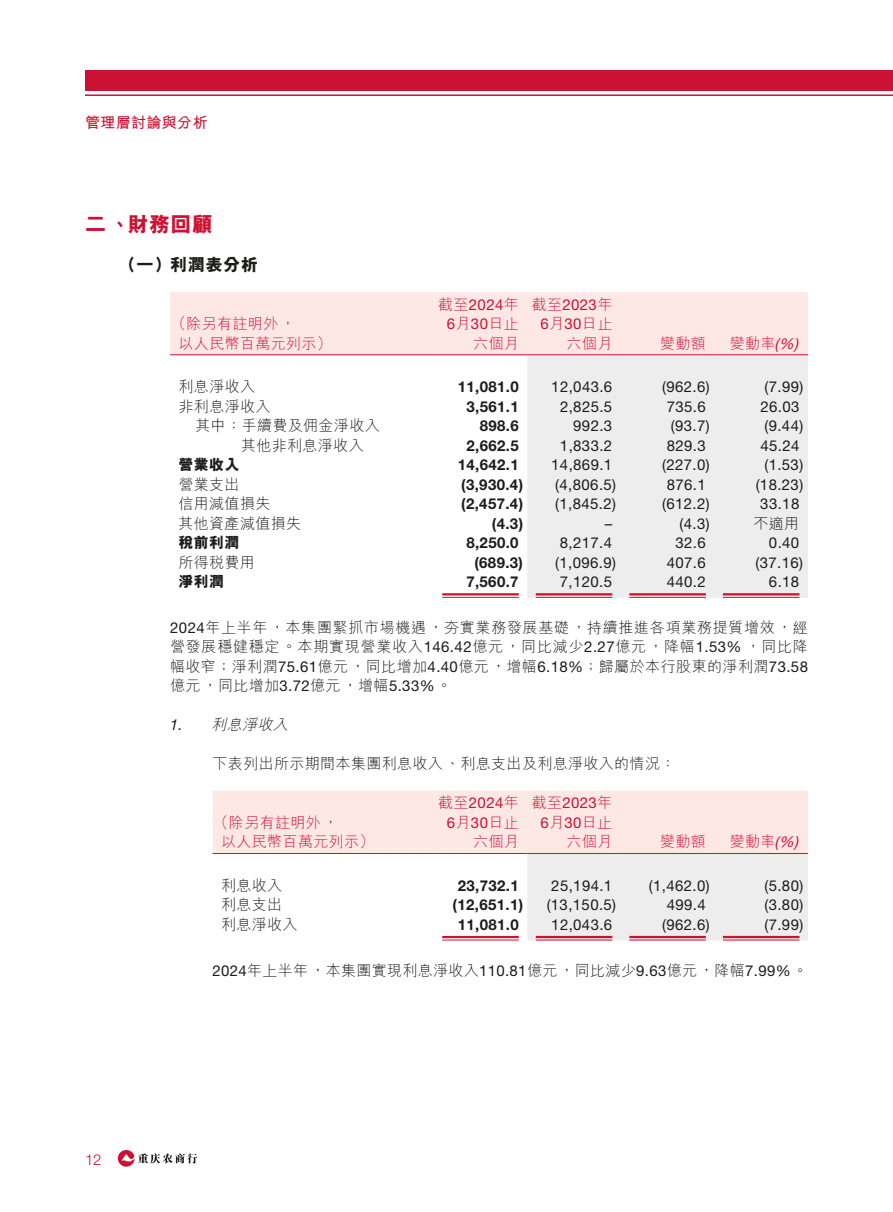
<style>
.page{position:relative;width:893px;height:1212px;background:#fff}
.page>*{position:absolute;margin:0;border:0;box-sizing:border-box;transform-origin:0 0}
.t1{font:800 21px "M Hei HK";color:#cc1232}
.t2{font:800 17.25px "M Hei HK";letter-spacing:.025em;color:#1c1c1b}
.t3{font:300 15px/19.5px "M Hei HK";letter-spacing:.025em;color:#1c1c1b;text-align:justify}
.t4{font:15px "Helvetica Neue LT Pro";letter-spacing:.025em;color:#1c1c1b}
.t5{font:700 15px "Helvetica Neue LT Pro";letter-spacing:.025em;color:#1c1c1b}
.t6{font:300 15px/19.5px "M Hei HK";letter-spacing:.025em;color:#cc1232}
.t7{font:15px/19.5px "Helvetica Neue LT Pro";letter-spacing:.025em;color:#cc1232;text-align:center}
.t8{font:800 15px "M Hei HK";letter-spacing:.025em;color:#1c1c1b}
.t9{font:700 15px "M Hei HK";letter-spacing:.025em;color:#cc1232}
.t10{font:italic 300 15px "M Hei HK";color:#1c1c1b}
.t11{font:300 15px "Helvetica Neue LT Pro";color:#cc1232}
.s1{font-family:"M Hei HK";font-weight:300}
.s2{font-family:"Helvetica Neue LT Pro";font-weight:400;font-style:italic}
.s3{font-family:"Helvetica Neue LT Pro";font-weight:400}
</style>
<div class="page">
<hr style="left:85px;top:94px;width:808px;height:2px;background:#cc1232">
<div style="left:85px;top:70px;width:808px;height:20px;background:#cc1232"></div>
<svg style="left:118px;top:1150px;width:79px;height:17px"></svg>
<div style="left:170px;top:292px;width:638px;height:62px;background:#fde8e6"></div>
<div style="left:527px;top:355px;width:281px;height:243px;background:#ededed"></div>
<hr style="left:170px;top:354px;width:264px;height:1px;background:#cc1232">
<hr style="left:434px;top:354px;width:93px;height:1px;background:#cc1232">
<hr style="left:527px;top:354px;width:94px;height:1px;background:#cc1232">
<hr style="left:621px;top:354px;width:93px;height:1px;background:#cc1232">
<hr style="left:714px;top:354px;width:94px;height:1px;background:#cc1232">
<hr style="left:442px;top:593px;width:77px;height:2px;background:#cc1232">
<hr style="left:442px;top:597px;width:77px;height:1px;background:#cc1232">
<hr style="left:536px;top:593px;width:76px;height:2px;background:#cc1232">
<hr style="left:536px;top:597px;width:76px;height:1px;background:#cc1232">
<hr style="left:629px;top:593px;width:77px;height:2px;background:#cc1232">
<hr style="left:629px;top:597px;width:77px;height:1px;background:#cc1232">
<hr style="left:723px;top:593px;width:76px;height:2px;background:#cc1232">
<hr style="left:723px;top:597px;width:76px;height:1px;background:#cc1232">
<svg style="left:213px;top:791px;width:595px;height:149px"></svg>
<hr style="left:213px;top:853px;width:221px;height:1px;background:#cc1232">
<hr style="left:434px;top:853px;width:93px;height:1px;background:#cc1232">
<hr style="left:527px;top:853px;width:94px;height:1px;background:#cc1232">
<hr style="left:621px;top:853px;width:93px;height:1px;background:#cc1232">
<hr style="left:714px;top:853px;width:94px;height:1px;background:#cc1232">
<hr style="left:442px;top:936px;width:77px;height:2px;background:#cc1232">
<hr style="left:442px;top:940px;width:77px;height:1px;background:#cc1232">
<hr style="left:536px;top:936px;width:76px;height:2px;background:#cc1232">
<hr style="left:536px;top:940px;width:76px;height:1px;background:#cc1232">
<hr style="left:629px;top:936px;width:77px;height:2px;background:#cc1232">
<hr style="left:629px;top:940px;width:77px;height:1px;background:#cc1232">
<hr style="left:723px;top:936px;width:76px;height:2px;background:#cc1232">
<hr style="left:723px;top:940px;width:76px;height:1px;background:#cc1232">
<p class="t9" style="left:85px;top:111px;width:124px">管理層討論與分析</p>
<h1 class="t1" style="left:85px;top:210px;width:130px">二、財務回顧</h1>
<p class="t2" style="left:119px;top:253px;width:141px">（一）利潤表分析</p>
<p class="t6" style="left:179px;top:313px;width:155px;text-indent:-8px">（除另有註明外，<br>以人民幣百萬元列示）</p>
<p class="t7" style="left:438px;top:294px;width:82px"><span class="s1">截至</span>2024<span class="s1">年<br></span>6<span class="s1">月</span>30<span class="s1">日止</span></p>
<p class="t6" style="left:473px;top:333px;width:47px">六個月</p>
<p class="t7" style="left:532px;top:294px;width:82px"><span class="s1">截至</span>2023<span class="s1">年<br></span>6<span class="s1">月</span>30<span class="s1">日止</span></p>
<p class="t6" style="left:567px;top:333px;width:47px">六個月</p>
<p class="t6" style="left:660px;top:333px;width:47px">變動額</p>
<p class="t6" style="left:730px;top:333px;width:70px">變動率<span class="s2">(%)</span></p>
<p class="t3" style="left:179px;top:376px;width:78px">利息淨收入</p>
<p class="t5" style="left:458px;top:378px;width:63px">11,081.0</p>
<p class="t4" style="left:551px;top:378px;width:63px">12,043.6</p>
<p class="t4" style="left:662px;top:378px;width:49px">(962.6)</p>
<p class="t4" style="left:764px;top:378px;width:40px">(7.99)</p>
<p class="t3" style="left:179px;top:396px;width:93px">非利息淨收入</p>
<p class="t5" style="left:466px;top:397px;width:54px">3,561.1</p>
<p class="t4" style="left:560px;top:397px;width:54px">2,825.5</p>
<p class="t4" style="left:667px;top:397px;width:41px">735.6</p>
<p class="t4" style="left:760px;top:397px;width:41px">26.03</p>
<p class="t3" style="left:196px;top:415px;width:186px">其中：手續費及佣金淨收入</p>
<p class="t5" style="left:480px;top:417px;width:41px">898.6</p>
<p class="t4" style="left:573px;top:417px;width:41px">992.3</p>
<p class="t4" style="left:671px;top:417px;width:40px">(93.7)</p>
<p class="t4" style="left:764px;top:417px;width:40px">(9.44)</p>
<p class="t3" style="left:241px;top:435px;width:124px">其他非利息淨收入</p>
<p class="t5" style="left:466px;top:436px;width:54px">2,662.5</p>
<p class="t4" style="left:560px;top:436px;width:54px">1,833.2</p>
<p class="t4" style="left:667px;top:436px;width:41px">829.3</p>
<p class="t4" style="left:760px;top:436px;width:41px">45.24</p>
<p class="t8" style="left:179px;top:455px;width:63px">營業收入</p>
<p class="t5" style="left:458px;top:456px;width:63px">14,642.1</p>
<p class="t4" style="left:551px;top:456px;width:63px">14,869.1</p>
<p class="t4" style="left:662px;top:456px;width:49px">(227.0)</p>
<p class="t4" style="left:764px;top:456px;width:40px">(1.53)</p>
<p class="t3" style="left:179px;top:474px;width:63px">營業支出</p>
<p class="t5" style="left:461px;top:475px;width:63px">(3,930.4)</p>
<p class="t4" style="left:555px;top:475px;width:62px">(4,806.5)</p>
<p class="t4" style="left:667px;top:475px;width:41px">876.1</p>
<p class="t4" style="left:756px;top:475px;width:49px">(18.23)</p>
<p class="t3" style="left:178px;top:493px;width:93px">信用減值損失</p>
<p class="t5" style="left:461px;top:495px;width:63px">(2,457.4)</p>
<p class="t4" style="left:555px;top:495px;width:62px">(1,845.2)</p>
<p class="t4" style="left:662px;top:495px;width:49px">(612.2)</p>
<p class="t4" style="left:760px;top:495px;width:41px">33.18</p>
<p class="t3" style="left:178px;top:513px;width:124px">其他資產減值損失</p>
<p class="t5" style="left:492px;top:514px;width:33px">(4.3)</p>
<p class="t4" style="left:605px;top:514px;width:9px">–</p>
<p class="t4" style="left:679px;top:514px;width:32px">(4.3)</p>
<p class="t3" style="left:754px;top:513px;width:47px">不適用</p>
<p class="t8" style="left:178px;top:533px;width:63px">稅前利潤</p>
<p class="t5" style="left:466px;top:534px;width:54px">8,250.0</p>
<p class="t4" style="left:560px;top:534px;width:54px">8,217.4</p>
<p class="t4" style="left:675px;top:534px;width:32px">32.6</p>
<p class="t4" style="left:769px;top:534px;width:32px">0.40</p>
<p class="t3" style="left:178px;top:552px;width:78px">所得稅費用</p>
<p class="t5" style="left:474px;top:553px;width:50px">(689.3)</p>
<p class="t4" style="left:555px;top:553px;width:62px">(1,096.9)</p>
<p class="t4" style="left:667px;top:553px;width:41px">407.6</p>
<p class="t4" style="left:756px;top:553px;width:49px">(37.16)</p>
<p class="t8" style="left:178px;top:572px;width:47px">淨利潤</p>
<p class="t5" style="left:466px;top:573px;width:54px">7,560.7</p>
<p class="t4" style="left:560px;top:573px;width:54px">7,120.5</p>
<p class="t4" style="left:667px;top:573px;width:41px">440.2</p>
<p class="t4" style="left:769px;top:573px;width:32px">6.18</p>
<p class="t3" style="left:170px;top:617px;width:639px"><span class="s3">2024</span>年上半年，本集團緊抓市場機遇，夯實業務發展基礎，持續推進各項業務提質增效，經營發展穩健穩定。本期實現營業收入<span class="s3">146.42</span>億元，同比減少<span class="s3">2.27</span>億元，降幅<span class="s3">1.53%</span> ，同比降幅收窄；淨利潤<span class="s3">75.61</span>億元，同比增加<span class="s3">4.40</span>億元，增幅<span class="s3">6.18%</span>；歸屬於本行股東的淨利潤<span class="s3">73.58</span>億元，同比增加<span class="s3">3.72</span>億元，增幅<span class="s3">5.33%</span>。</p>
<p class="t10" style="left:169px;top:714px;width:125px"><span class="s3">1.</span> 利息淨收入</p>
<p class="t3" style="left:213px;top:754px;width:464px">下表列出所示期間本集團利息收入、利息支出及利息淨收入的情況：</p>
<p class="t6" style="left:221px;top:812px;width:155px;text-indent:-8px">（除另有註明外，<br>以人民幣百萬元列示）</p>
<p class="t7" style="left:438px;top:793px;width:82px"><span class="s1">截至</span>2024<span class="s1">年<br></span>6<span class="s1">月</span>30<span class="s1">日止</span></p>
<p class="t6" style="left:473px;top:832px;width:47px">六個月</p>
<p class="t7" style="left:532px;top:793px;width:82px"><span class="s1">截至</span>2023<span class="s1">年<br></span>6<span class="s1">月</span>30<span class="s1">日止</span></p>
<p class="t6" style="left:567px;top:832px;width:47px">六個月</p>
<p class="t6" style="left:660px;top:832px;width:47px">變動額</p>
<p class="t6" style="left:730px;top:832px;width:70px">變動率<span class="s2">(%)</span></p>
<p class="t11" style="left:85px;top:1150px;width:18px">12</p>
<p class="t3" style="left:221px;top:875px;width:63px">利息收入</p>
<p class="t5" style="left:458px;top:876px;width:63px">23,732.1</p>
<p class="t4" style="left:551px;top:876px;width:63px">25,194.1</p>
<p class="t4" style="left:649px;top:876px;width:62px">(1,462.0)</p>
<p class="t4" style="left:764px;top:876px;width:40px">(5.80)</p>
<p class="t3" style="left:221px;top:895px;width:63px">利息支出</p>
<p class="t5" style="left:453px;top:896px;width:72px">(12,651.1)</p>
<p class="t4" style="left:547px;top:896px;width:71px">(13,150.5)</p>
<p class="t4" style="left:667px;top:896px;width:41px">499.4</p>
<p class="t4" style="left:764px;top:896px;width:40px">(3.80)</p>
<p class="t3" style="left:221px;top:914px;width:78px">利息淨收入</p>
<p class="t5" style="left:458px;top:915px;width:63px">11,081.0</p>
<p class="t4" style="left:551px;top:915px;width:63px">12,043.6</p>
<p class="t4" style="left:662px;top:915px;width:49px">(962.6)</p>
<p class="t4" style="left:764px;top:915px;width:40px">(7.99)</p>
<p class="t3" style="left:213px;top:960px;width:597px"><span class="s3">2024</span>年上半年，本集團實現利息淨收入<span class="s3">110.81</span>億元，同比減少<span class="s3">9.63</span>億元，降幅<span class="s3">7.99%</span>。</p>
</div>
